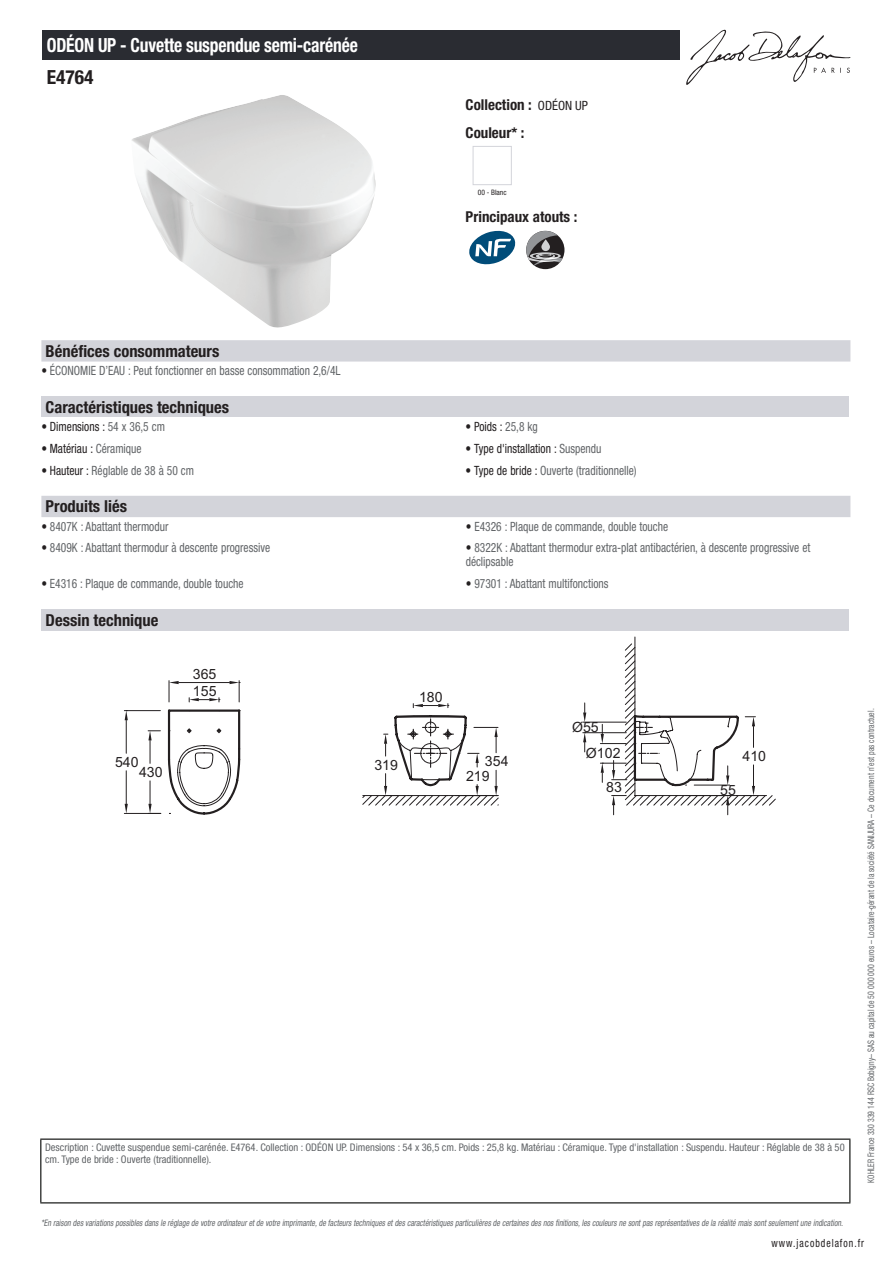
<style>
.page{position:relative;width:893px;height:1263px;background:#fff}
.page>*{position:absolute;margin:0;border:0;box-sizing:border-box;transform-origin:0 0}
.t1{font:700 condensed 19.5px "Helvetica Neue LT Std";letter-spacing:-.01em;color:#fff;scale:.9 1}
.t2{font:700 condensed 19.5px "Helvetica Neue LT Std";color:#231f20}
.t3{font:700 condensed 16.5px "Helvetica Neue LT Std";color:#231f20}
.t4{font:700 condensed 15px/27.8px "Helvetica Neue LT Std";color:#231f20}
.t5{font:14.1px/17.1px "Arial";color:#231f20}
.t6{font:condensed 12.75px/13.5px "Helvetica Neue LT Std";color:#626568;scale:.9 1}
.t7{font:condensed 12.75px "Helvetica Neue LT Std";color:#231f20;scale:.9 1}
.t8{font:condensed 11.25px "Helvetica Neue LT Std";letter-spacing:.1em;color:#231f20;scale:.87 1}
.t9{font:condensed 10.5px/12px "Helvetica Neue LT Std";color:#626568}
.t10{font:italic condensed 9px "Helvetica Neue LT Std";color:#626568;scale:.87 1}
.t11{font:condensed 9px "Helvetica Neue LT Std";color:#626568;scale:.87 1}
.t12{font:condensed 7.5px "Helvetica Neue LT Std";color:#231f20}
.s1{font-weight:400;font-size:12.75px}
.s2{color:#231f20}
.s3{color:#626568}
</style>
<div class="page">
<svg style="left:686px;top:30px;width:164px;height:55px"></svg>
<img style="left:132px;top:95px;width:244px;height:233px">
<div style="left:473px;top:146px;width:39px;height:39px;border:1px solid #d3d4da"></div>
<svg style="left:469px;top:231px;width:46px;height:33px"></svg>
<div style="left:526px;top:231px;width:38px;height:38px;background:#231f20;border-radius:50%"></div>
<svg style="left:526px;top:231px;width:37px;height:35px"></svg>
<div style="left:41px;top:340px;width:809px;height:22px;background:#d3d4da"></div>
<div style="left:41px;top:396px;width:808px;height:21px;background:#d3d4da"></div>
<div style="left:41px;top:496px;width:809px;height:21px;background:#d3d4da"></div>
<div style="left:41px;top:609px;width:808px;height:21px;background:#d3d4da"></div>
<svg style="left:412px;top:643px;width:364px;height:163px"></svg>
<svg style="left:167px;top:708px;width:573px;height:107px"></svg>
<svg style="left:217px;top:729px;width:4px;height:4px"></svg>
<svg style="left:187px;top:729px;width:4px;height:4px"></svg>
<svg style="left:639px;top:753px;width:20px;height:1px"></svg>
<svg style="left:237px;top:746px;width:4px;height:5px"></svg>
<svg style="left:600px;top:724px;width:26px;height:20px"></svg>
<hr style="left:583px;top:722px;width:43px;height:1px;background:#231f20">
<hr style="left:583px;top:732px;width:43px;height:1px;background:#231f20">
<svg style="left:583px;top:703px;width:3px;height:19px"></svg>
<svg style="left:635px;top:722px;width:17px;height:11px"></svg>
<svg style="left:583px;top:732px;width:3px;height:20px"></svg>
<svg style="left:600px;top:760px;width:27px;height:22px"></svg>
<svg style="left:612px;top:795px;width:14px;height:20px"></svg>
<hr style="left:124px;top:813px;width:37px;height:1px;background:#231f20">
<hr style="left:124px;top:710px;width:36px;height:1px;background:#231f20">
<hr style="left:126px;top:771px;width:1px;height:33px;background:#231f20">
<hr style="left:126px;top:720px;width:1px;height:33px;background:#231f20">
<svg style="left:125px;top:804px;width:3px;height:9px"></svg>
<svg style="left:125px;top:710px;width:3px;height:10px"></svg>
<svg style="left:148px;top:730px;width:12px;height:33px"></svg>
<svg style="left:148px;top:781px;width:13px;height:32px"></svg>
<hr style="left:179px;top:682px;width:51px;height:1px;background:#231f20">
<svg style="left:169px;top:681px;width:10px;height:21px"></svg>
<svg style="left:230px;top:681px;width:10px;height:21px"></svg>
<svg style="left:189px;top:698px;width:31px;height:4px"></svg>
<hr style="left:397px;top:716px;width:67px;height:1px;background:#231f20">
<svg style="left:384px;top:734px;width:4px;height:22px"></svg>
<svg style="left:384px;top:774px;width:15px;height:22px"></svg>
<svg style="left:408px;top:716px;width:90px;height:80px"></svg>
<svg style="left:413px;top:704px;width:36px;height:4px"></svg>
<hr style="left:694px;top:785px;width:36px;height:1px;background:#231f20">
<hr style="left:686px;top:795px;width:44px;height:1px;background:#231f20">
<svg style="left:726px;top:766px;width:3px;height:19px"></svg>
<svg style="left:726px;top:796px;width:3px;height:19px"></svg>
<svg style="left:745px;top:716px;width:10px;height:31px"></svg>
<svg style="left:745px;top:765px;width:10px;height:31px"></svg>
<div style="left:43px;top:30px;width:637px;height:30px;background:#2a2c32"></div>
<hr style="left:40px;top:1138px;width:810px;height:2px;background:#040503">
<hr style="left:40px;top:1140px;width:1px;height:62px;background:#040503">
<hr style="left:849px;top:1140px;width:1px;height:62px;background:#040503">
<hr style="left:40px;top:1202px;width:810px;height:1px;background:#040503">
<h1 class="t1" style="left:47px;top:33px;width:347px">ODÉON UP - Cuvette suspendue semi-carénée</h1>
<h1 class="t2" style="left:47px;top:65px;width:48px">E4764</h1>
<p class="t4" style="left:466px;top:90px;width:124px">Collection : <span class="s1">ODÉON UP<br></span>Couleur* :</p>
<p class="t12" style="left:478px;top:188px;width:30px">00 - Blanc</p>
<p class="t4" style="left:466px;top:203px;width:113px">Principaux atouts :</p>
<p class="t3" style="left:46px;top:341px;width:175px">Bénéfices consommateurs</p>
<p class="t6" style="left:41px;top:364px;width:334px"><span class="s2">•</span> ÉCONOMIE D’EAU : Peut fonctionner en basse consommation 2,6/4L</p>
<p class="t3" style="left:46px;top:397px;width:185px">Caractéristiques techniques</p>
<p class="t7" style="left:41px;top:419px;width:139px">• Dimensions : <span class="s3">54 x 36,5 cm</span></p>
<p class="t7" style="left:466px;top:419px;width:82px">• Poids : <span class="s3">25,8 kg</span></p>
<p class="t7" style="left:41px;top:441px;width:113px">• Matériau : <span class="s3">Céramique</span></p>
<p class="t7" style="left:466px;top:441px;width:152px">• Type d'installation : <span class="s3">Suspendu</span></p>
<p class="t6" style="left:41px;top:463px;width:171px"><span class="s2">• Hauteur :</span> Réglable de 38 à 50 cm</p>
<p class="t6" style="left:466px;top:463px;width:192px"><span class="s2">• Type de bride :</span> Ouverte (traditionnelle)</p>
<p class="t3" style="left:46px;top:496px;width:83px">Produits liés</p>
<p class="t6" style="left:41px;top:519px;width:143px"><span class="s2">•</span> 8407K : Abattant thermodur</p>
<p class="t6" style="left:466px;top:519px;width:226px"><span class="s2">•</span> E4326 : Plaque de commande, double touche</p>
<p class="t6" style="left:41px;top:541px;width:256px"><span class="s2">•</span> 8409K : Abattant thermodur à descente progressive</p>
<p class="t6" style="left:466px;top:541px;width:384px"><span class="s2">•</span> 8322K : Abattant thermodur extra-plat antibactérien, à descente progressive et déclipsable</p>
<p class="t6" style="left:41px;top:576px;width:226px"><span class="s2">•</span> E4316 : Plaque de commande, double touche</p>
<p class="t6" style="left:466px;top:576px;width:160px"><span class="s2">•</span> 97301 : Abattant multifonctions</p>
<p class="t3" style="left:46px;top:610px;width:114px">Dessin technique</p>
<p class="t5" style="left:115px;top:753px;width:25px">540</p>
<p class="t5" style="left:139px;top:763px;width:25px">430</p>
<p class="t5" style="left:193px;top:665px;width:25px">365<br>155</p>
<p class="t5" style="left:419px;top:688px;width:25px">180</p>
<p class="t5" style="left:374px;top:756px;width:25px">319</p>
<p class="t5" style="left:485px;top:753px;width:25px">354</p>
<p class="t5" style="left:466px;top:767px;width:25px">219</p>
<p class="t5" style="left:572px;top:719px;width:28px">Ø55</p>
<p class="t5" style="left:586px;top:745px;width:36px">Ø102</p>
<p class="t5" style="left:606px;top:779px;width:17px">83</p>
<p class="t5" style="left:742px;top:747px;width:25px">410</p>
<p class="t5" style="left:720px;top:782px;width:17px">55</p>
<p class="t9" style="left:45px;top:1141px;width:801px">Description : Cuvette suspendue semi-carénée. E4764. Collection : ODÉON UP. Dimensions : 54 x 36,5 cm. Poids : 25,8 kg. Matériau : Céramique. Type d'installation : Suspendu. Hauteur : Réglable de 38 à 50 cm. Type de bride : Ouverte (traditionnelle).</p>
<p class="t11" style="left:866px;top:1183px;width:547px;rotate:-90deg">KOHLER France 330 339 144 RSC Bobigny– SAS au capital de 50 000 000 euros – Locataire-gérant de la société SANIJURA – Ce document n’est pas contractuel.</p>
<p class="t10" style="left:41px;top:1217px;width:925px">*En raison desvariationspossiblesdansle réglage de votre ordinateuretde votre imprimante,de facteurstechniquesetdescaractéristiquesparticulièresde certainesdesnosfinitions,lescouleursne sontpasreprésentativesde la réalité maissontseulementune indication.</p>
<p class="t8" style="left:772px;top:1237px;width:108px">www.jacobdelafon.fr</p>
</div>
